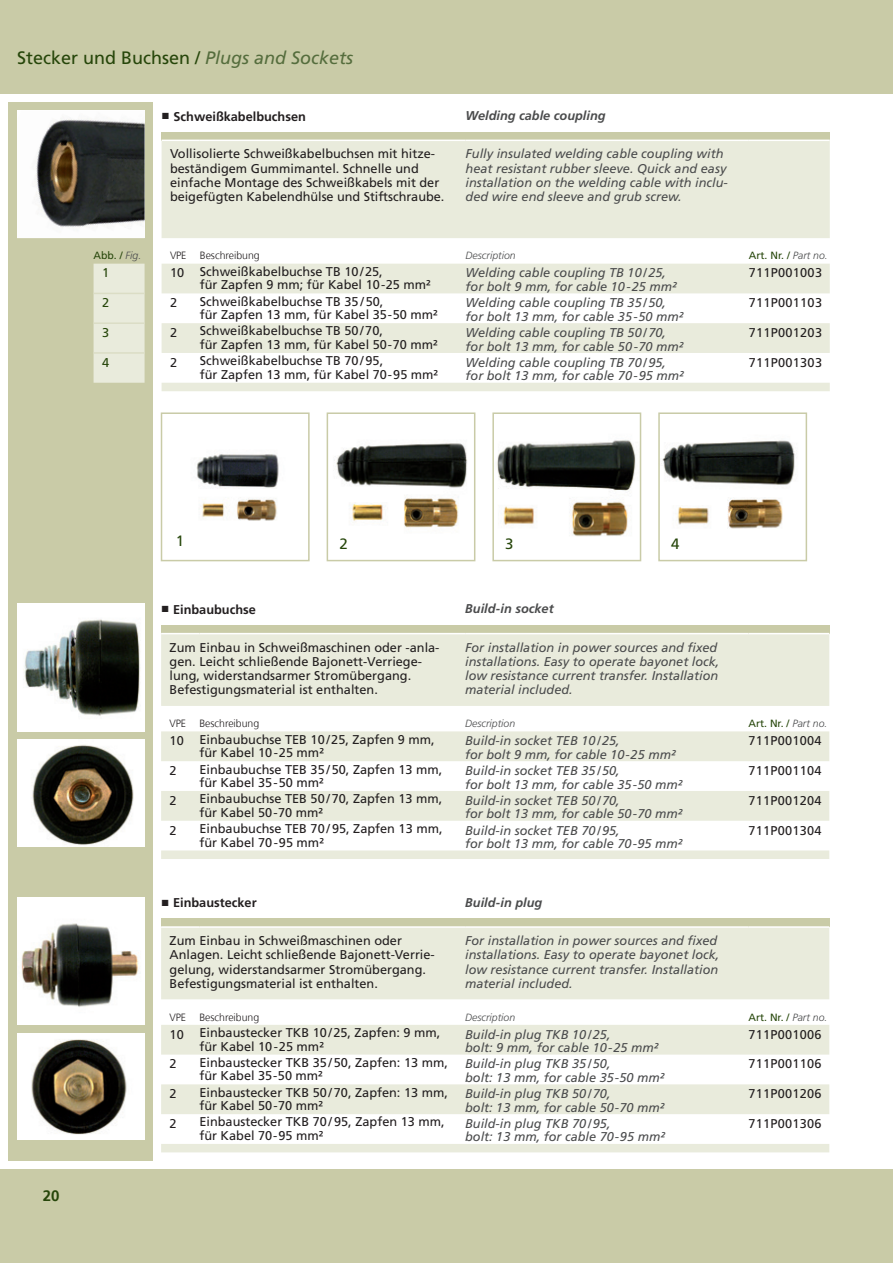
<style>
.page{position:relative;width:893px;height:1263px;background:#fff}
.page>*{position:absolute;margin:0;border:0;box-sizing:border-box;transform-origin:0 0}
.t1{font:18px "Frutiger LT Std";color:#26460a}
.t2{font:15px "Frutiger LT Std";color:#26460a}
.t3{font:700 15px "Frutiger";color:#26460a}
.t4{font:12.75px/13.5px "Frutiger LT Std";color:#231f20}
.t5{font:italic 12.75px/13.5px "Frutiger LT Std";color:#4b4c4d}
.t6{font:12.75px "Frutiger LT Std";letter-spacing:.02em;color:#231f20}
.t7{font:700 12.75px "Frutiger LT Std";color:#231f20}
.t8{font:italic 700 12.75px "Frutiger LT Std";color:#4b4c4d}
.t9{font:12.75px "Frutiger LT Std";color:#26460a}
.t10{font:10.5px "Frutiger LT Std";color:#26460a}
.t11{font:300 10.5px "Frutiger";color:#231f20}
.t12{font:italic 300 10.5px "Frutiger LT Std";color:#4b4c4d}
.s1{font-style:italic;color:#556d3d}
.s2{font-family:"Times New Roman";font-weight:400;font-size:13.5px}
.s3{font-weight:300;font-style:italic;color:#4b4c4d}
</style>
<div class="page">
<div style="left:9px;top:102px;width:144px;height:1059px;background:#c9cba7"></div>
<div style="left:0;top:1169px;width:893px;height:94px;background:#c9cba7"></div>
<div style="left:0;top:0;width:893px;height:94px;background:#c9cba7"></div>
<img style="left:196px;top:454px;width:83px;height:67px">
<div style="left:161px;top:412px;width:149px;height:149px;border:2px solid #c9cba7"></div>
<img style="left:497px;top:440px;width:139px;height:97px">
<div style="left:492px;top:412px;width:149px;height:149px;border:2px solid #c9cba7"></div>
<img style="left:334px;top:443px;width:133px;height:85px">
<div style="left:327px;top:412px;width:148px;height:149px;border:2px solid #c9cba7"></div>
<img style="left:662px;top:440px;width:133px;height:89px">
<div style="left:658px;top:412px;width:149px;height:149px;border:2px solid #c9cba7"></div>
<img style="left:17px;top:111px;width:128px;height:127px">
<div style="left:162px;top:132px;width:668px;height:8px;background:#c9cba7"></div>
<svg style="left:94px;top:140px;width:736px;height:251px;fill:#e9ebdc"></svg>
<hr style="left:162px;top:140px;width:38px;height:1px;background:#fff">
<hr style="left:200px;top:140px;width:266px;height:1px;background:#fff">
<hr style="left:466px;top:140px;width:283px;height:1px;background:#fff">
<hr style="left:749px;top:140px;width:81px;height:1px;background:#fff">
<hr style="left:94px;top:293px;width:51px;height:1px;background:#dbddc5">
<hr style="left:94px;top:322px;width:51px;height:2px;background:#dbddc5">
<hr style="left:94px;top:352px;width:51px;height:2px;background:#dbddc5">
<img style="left:17px;top:604px;width:128px;height:127px">
<div style="left:161px;top:625px;width:668px;height:9px;background:#c9cba7"></div>
<svg style="left:161px;top:634px;width:668px;height:225px;fill:#e9ebdc"></svg>
<hr style="left:161px;top:633px;width:38px;height:1px;background:#fff">
<hr style="left:199px;top:633px;width:266px;height:1px;background:#fff">
<hr style="left:465px;top:633px;width:283px;height:1px;background:#fff">
<hr style="left:748px;top:633px;width:81px;height:1px;background:#fff">
<img style="left:17px;top:740px;width:128px;height:106px">
<img style="left:17px;top:897px;width:128px;height:128px">
<div style="left:161px;top:918px;width:668px;height:9px;background:#c9cba7"></div>
<svg style="left:161px;top:928px;width:668px;height:224px;fill:#e9ebdc"></svg>
<hr style="left:161px;top:926px;width:38px;height:2px;background:#fff">
<hr style="left:199px;top:926px;width:266px;height:2px;background:#fff">
<hr style="left:465px;top:926px;width:283px;height:2px;background:#fff">
<hr style="left:748px;top:926px;width:81px;height:2px;background:#fff">
<img style="left:17px;top:1033px;width:128px;height:107px">
<h1 class="t1" style="left:17px;top:47px;width:338px">Stecker und Buchsen / <span class="s1">Plugs and Sockets</span></h1>
<p class="t7" style="left:162px;top:109px;width:146px"><span class="s2">■</span> Schweißkabelbuchsen</p>
<p class="t8" style="left:466px;top:108px;width:142px">Welding cable coupling</p>
<p class="t4" style="left:170px;top:147px;width:276px;line-height:14.2px">Vollisolierte Schweißkabelbuchsen mit hitze&shy;beständigem Gummimantel. Schnelle und einfache Montage des Schweißkabels mit der beigefügten Kabelendhülse und Stiftschraube.</p>
<p class="t5" style="left:466px;top:147px;width:264px;line-height:14.2px">Fully insulated welding cable coupling with heat resistant rubber sleeve. Quick and easy installation on the welding cable with inclu&shy;ded wire end sleeve and grub screw.</p>
<p class="t10" style="left:94px;top:250px;width:49px">Abb. / <span class="s3">Fig.</span></p>
<p class="t11" style="left:170px;top:250px;width:18px">VPE</p>
<p class="t11" style="left:200px;top:250px;width:61px">Beschreibung</p>
<p class="t12" style="left:466px;top:250px;width:52px">Description</p>
<p class="t10" style="left:749px;top:250px;width:80px">Art. Nr. / <span class="s3">Part no.</span></p>
<p class="t9" style="left:102px;top:266px;width:9px">1</p>
<p class="t4" style="left:200px;top:265px;width:233px;text-indent:-30px">10 Schweißkabelbuchse TB 10 / 25,<br>für Zapfen 9 mm; für Kabel 10-25 mm²</p>
<p class="t5" style="left:466px;top:266px;width:213px">Welding cable coupling TB 10 / 25, for bolt 9 mm, for cable 10-25 mm²</p>
<p class="t6" style="left:749px;top:266px;width:75px">711P001003</p>
<p class="t9" style="left:102px;top:295px;width:9px">2</p>
<p class="t4" style="left:170px;top:296px;width:9px">2</p>
<p class="t4" style="left:200px;top:295px;width:239px">Schweißkabelbuchse TB 35 / 50,<br>für Zapfen 13 mm, für Kabel 35-50 mm²</p>
<p class="t5" style="left:466px;top:296px;width:219px">Welding cable coupling TB 35 / 50, for bolt 13 mm, for cable 35-50 mm²</p>
<p class="t6" style="left:749px;top:295px;width:75px">711P001103</p>
<p class="t9" style="left:102px;top:325px;width:9px">3</p>
<p class="t4" style="left:170px;top:326px;width:9px">2</p>
<p class="t4" style="left:200px;top:324px;width:239px">Schweißkabelbuchse TB 50 / 70,<br>für Zapfen 13 mm, für Kabel 50-70 mm²</p>
<p class="t5" style="left:466px;top:326px;width:219px">Welding cable coupling TB 50 / 70, for bolt 13 mm, for cable 50-70 mm²</p>
<p class="t6" style="left:749px;top:325px;width:75px">711P001203</p>
<p class="t9" style="left:102px;top:355px;width:9px">4</p>
<p class="t4" style="left:170px;top:356px;width:9px">2</p>
<p class="t4" style="left:200px;top:354px;width:240px">Schweißkabelbuchse TB 70 / 95,<br>für Zapfen 13 mm, für Kabel 70-95 mm²</p>
<p class="t5" style="left:466px;top:356px;width:220px">Welding cable coupling TB 70 / 95, for bolt 13 mm, for cable 70-95 mm²</p>
<p class="t6" style="left:749px;top:355px;width:75px">711P001303</p>
<p class="t2" style="left:176px;top:532px;width:10px">1</p>
<p class="t2" style="left:339px;top:534px;width:10px">2</p>
<p class="t2" style="left:505px;top:534px;width:10px">3</p>
<p class="t2" style="left:671px;top:534px;width:10px">4</p>
<p class="t7" style="left:161px;top:602px;width:96px"><span class="s2">■</span> Einbaubuchse</p>
<p class="t8" style="left:465px;top:601px;width:90px">Build-in socket</p>
<p class="t4" style="left:170px;top:640px;width:271px;line-height:14.2px">Zum Einbau in Schweißmaschinen oder -anla&shy;gen. Leicht schließende Bajonett-Verriege&shy;lung, widerstandsarmer Stromübergang.<br>Befestigungsmaterial ist enthalten.</p>
<p class="t5" style="left:465px;top:640px;width:256px;line-height:14.2px">For installation in power sources and fixed installations. Easy to operate bayonet lock, low resistance current transfer. Installation material included.</p>
<p class="t11" style="left:170px;top:718px;width:18px">VPE</p>
<p class="t11" style="left:199px;top:718px;width:61px">Beschreibung</p>
<p class="t12" style="left:465px;top:717px;width:52px">Description</p>
<p class="t10" style="left:748px;top:717px;width:80px">Art. Nr. / <span class="s3">Part no.</span></p>
<p class="t4" style="left:199px;top:733px;width:237px;text-indent:-30px">10 Einbaubuchse TEB 10 / 25, Zapfen 9 mm, für Kabel 10-25 mm²</p>
<p class="t5" style="left:465px;top:734px;width:212px">Build-in socket TEB 10 / 25,<br>for bolt 9 mm, for cable 10-25 mm²</p>
<p class="t6" style="left:748px;top:733px;width:75px">711P001004</p>
<p class="t4" style="left:170px;top:764px;width:9px">2</p>
<p class="t4" style="left:199px;top:762px;width:244px">Einbaubuchse TEB 35 / 50, Zapfen 13 mm, für Kabel 35-50 mm²</p>
<p class="t5" style="left:465px;top:764px;width:219px">Build-in socket TEB 35 / 50,<br>for bolt 13 mm, for cable 35-50 mm²</p>
<p class="t6" style="left:748px;top:763px;width:75px">711P001104</p>
<p class="t4" style="left:170px;top:794px;width:9px">2</p>
<p class="t4" style="left:199px;top:792px;width:244px">Einbaubuchse TEB 50 / 70, Zapfen 13 mm, für Kabel 50-70 mm²</p>
<p class="t5" style="left:465px;top:794px;width:219px">Build-in socket TEB 50 / 70,<br>for bolt 13 mm, for cable 50-70 mm²</p>
<p class="t6" style="left:748px;top:793px;width:75px">711P001204</p>
<p class="t4" style="left:170px;top:823px;width:9px">2</p>
<p class="t4" style="left:199px;top:822px;width:245px">Einbaubuchse TEB 70 / 95, Zapfen 13 mm, für Kabel 70-95 mm²</p>
<p class="t5" style="left:465px;top:823px;width:219px">Build-in socket TEB 70 / 95,<br>for bolt 13 mm, for cable 70-95 mm²</p>
<p class="t6" style="left:748px;top:823px;width:75px">711P001304</p>
<p class="t3" style="left:43px;top:1187px;width:18px">20</p>
<p class="t7" style="left:161px;top:895px;width:97px"><span class="s2">■</span> Einbaustecker</p>
<p class="t8" style="left:465px;top:895px;width:79px">Build-in plug</p>
<p class="t4" style="left:170px;top:933px;width:267px;line-height:14.2px">Zum Einbau in Schweißmaschinen oder Anlagen. Leicht schließende Bajonett-Verrie&shy;gelung, widerstandsarmer Stromübergang.<br>Befestigungsmaterial ist enthalten.</p>
<p class="t5" style="left:465px;top:934px;width:256px;line-height:14.2px">For installation in power sources and fixed installations. Easy to operate bayonet lock, low resistance current transfer. Installation material included.</p>
<p class="t11" style="left:170px;top:1011px;width:18px">VPE</p>
<p class="t11" style="left:199px;top:1011px;width:61px">Beschreibung</p>
<p class="t12" style="left:465px;top:1011px;width:52px">Description</p>
<p class="t10" style="left:748px;top:1011px;width:80px">Art. Nr. / <span class="s3">Part no.</span></p>
<p class="t4" style="left:199px;top:1026px;width:242px;text-indent:-30px">10 Einbaustecker TKB 10 / 25, Zapfen: 9 mm, für Kabel 10-25 mm²</p>
<p class="t5" style="left:465px;top:1027px;width:195px">Build-in plug TKB 10 / 25,<br>bolt: 9 mm, for cable 10-25 mm²</p>
<p class="t6" style="left:748px;top:1027px;width:75px">711P001006</p>
<p class="t4" style="left:170px;top:1057px;width:9px">2</p>
<p class="t4" style="left:199px;top:1056px;width:250px">Einbaustecker TKB 35 / 50, Zapfen: 13 mm, für Kabel 35-50 mm²</p>
<p class="t5" style="left:465px;top:1057px;width:201px">Build-in plug TKB 35 / 50,<br>bolt: 13 mm, for cable 35-50 mm²</p>
<p class="t6" style="left:748px;top:1056px;width:75px">711P001106</p>
<p class="t4" style="left:170px;top:1087px;width:9px">2</p>
<p class="t4" style="left:199px;top:1085px;width:250px">Einbaustecker TKB 50 / 70, Zapfen: 13 mm, für Kabel 50-70 mm²</p>
<p class="t5" style="left:465px;top:1087px;width:201px">Build-in plug TKB 50 / 70,<br>bolt: 13 mm, for cable 50-70 mm²</p>
<p class="t6" style="left:748px;top:1086px;width:75px">711P001206</p>
<p class="t4" style="left:170px;top:1117px;width:9px">2</p>
<p class="t4" style="left:199px;top:1115px;width:247px">Einbaustecker TKB 70 / 95, Zapfen 13 mm, für Kabel 70-95 mm²</p>
<p class="t5" style="left:465px;top:1117px;width:201px">Build-in plug TKB 70 / 95,<br>bolt: 13 mm, for cable 70-95 mm²</p>
<p class="t6" style="left:748px;top:1116px;width:75px">711P001306</p>
</div>
